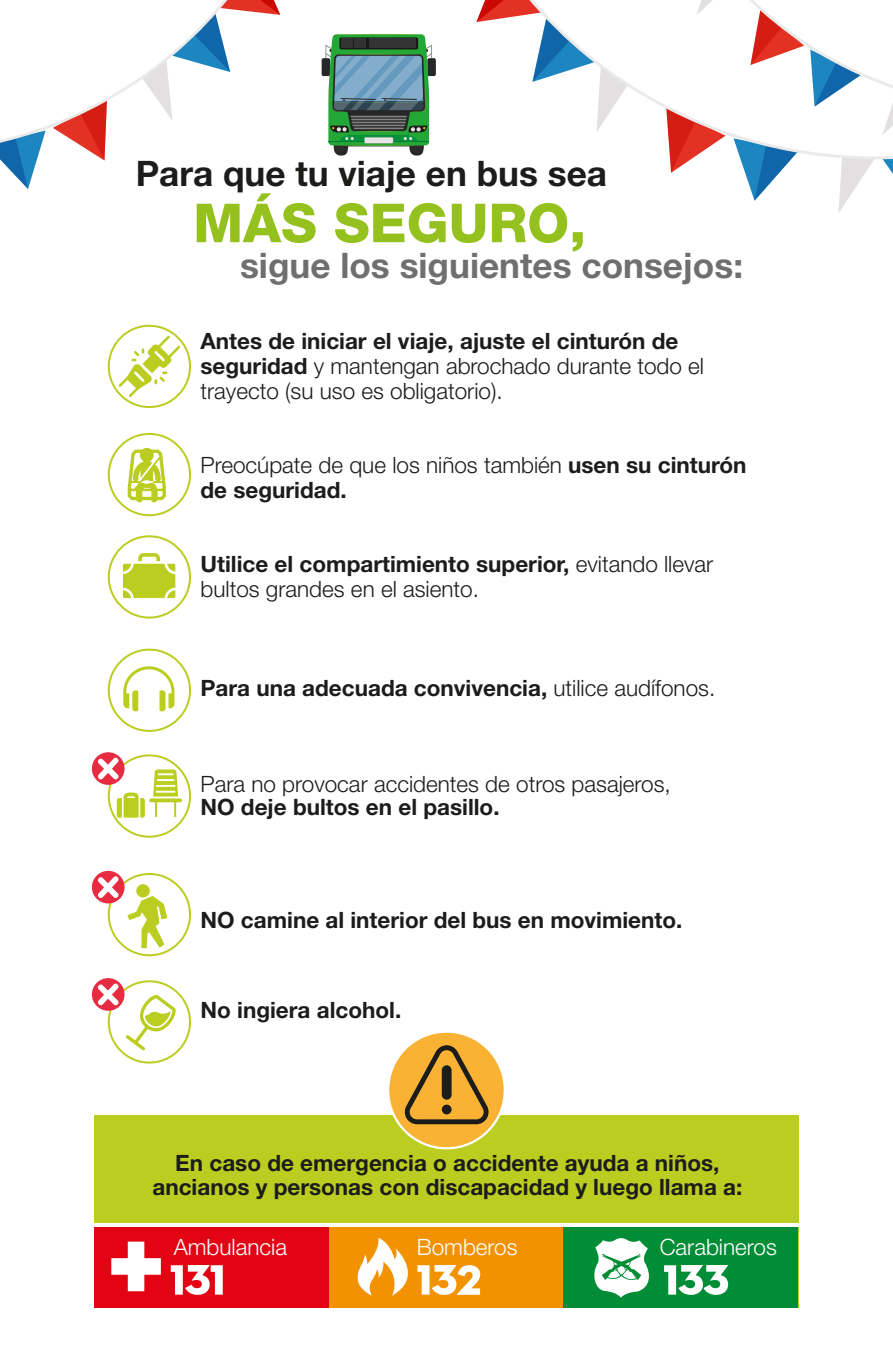
<style>
.page{position:relative;width:893px;height:1372px;background:#fff}
.page>*{position:absolute;margin:0;border:0;box-sizing:border-box;transform-origin:0 0}
.t1{font:800 53.77px "Helvetica Neue LT Std";color:#95c11e}
.t2{font:700 35.1px "Helvetica Neue LT Std";color:#6f6f6f}
.t3{font:700 35.1px "Helvetica Neue LT Std";color:#1c1c1b}
.t4{font:300 22.5px/24.8px "Helvetica Neue LT Std";color:#1c1c1b}
.t5{font:700 22.5px/24.8px "Helvetica Neue LT Std";color:#1c1c1b;text-align:center}
.t6{font:300 22.5px "Helvetica Neue LT Std";color:#fff}
.s1{font-weight:700}
.s2{font-weight:300}
</style>
<div class="page">
<svg style="left:0;top:0;width:280px;height:189px"></svg>
<svg style="left:476px;top:0;width:417px;height:213px"></svg>
<div style="left:108px;top:535px;width:83px;height:83px;border:2px solid #bccd21;border-radius:50%"></div>
<svg style="left:168px;top:591px;width:7px;height:7px"></svg>
<div style="left:123px;top:563px;width:52px;height:35px;background:#bccd21;border-radius:11px"></div>
<svg style="left:167px;top:563px;width:8px;height:8px"></svg>
<svg style="left:123px;top:563px;width:8px;height:8px"></svg>
<svg style="left:138px;top:553px;width:22px;height:8px"></svg>
<svg style="left:123px;top:590px;width:8px;height:8px"></svg>
<svg style="left:119px;top:335px;width:61px;height:62px"></svg>
<div style="left:108px;top:325px;width:83px;height:83px;border:2px solid #bccd21;border-radius:50%"></div>
<svg style="left:126px;top:994px;width:50px;height:56px"></svg>
<div style="left:108px;top:433px;width:83px;height:83px;border:2px solid #bccd21;border-radius:50%"></div>
<svg style="left:128px;top:448px;width:38px;height:54px"></svg>
<svg style="left:127px;top:885px;width:40px;height:63px"></svg>
<div style="left:108px;top:873px;width:83px;height:83px;border:2px solid #bccd21;border-radius:50%"></div>
<svg style="left:92px;top:870px;width:33px;height:33px"></svg>
<svg style="left:96px;top:874px;width:24px;height:25px"></svg>
<div style="left:108px;top:980px;width:83px;height:83px;border:2px solid #bccd21;border-radius:50%"></div>
<div style="left:92px;top:978px;width:33px;height:32px;background:#e72b41;border-radius:50%"></div>
<svg style="left:96px;top:981px;width:24px;height:26px"></svg>
<div style="left:108px;top:648px;width:83px;height:84px;border:2px solid #bccd21;border-radius:50%"></div>
<svg style="left:123px;top:666px;width:51px;height:45px"></svg>
<div style="left:108px;top:754px;width:83px;height:83px;border:2px solid #bccd21;border-radius:50%"></div>
<svg style="left:117px;top:792px;width:28px;height:25px"></svg>
<svg style="left:149px;top:798px;width:33px;height:4px"></svg>
<svg style="left:153px;top:769px;width:25px;height:47px"></svg>
<div style="left:92px;top:752px;width:33px;height:32px;background:#e72b41;border-radius:50%"></div>
<svg style="left:96px;top:755px;width:24px;height:26px"></svg>
<div style="left:94px;top:1115px;width:705px;height:192px;background:#bccd21"></div>
<div style="left:388px;top:1031px;width:117px;height:117px;background:#f9b233;border-radius:50%"></div>
<div style="left:387px;top:1030px;width:119px;height:119px;border:2px solid #fff;border-radius:50%"></div>
<svg style="left:404px;top:1045px;width:85px;height:79px"></svg>
<div style="left:442px;top:1104px;width:10px;height:10px;background:#1c1c1b;border-radius:50%"></div>
<div style="left:442px;top:1065px;width:10px;height:34px;background:#1c1c1b;border-radius:5px"></div>
<div style="left:94px;top:1226px;width:235px;height:81px;background:#e30413"></div>
<div style="left:329px;top:1226px;width:234px;height:81px;background:#f39200"></div>
<div style="left:563px;top:1226px;width:234px;height:81px;background:#008d36"></div>
<div style="left:322px;top:58px;width:8px;height:18px;background:#272727;border-radius:2px"></div>
<div style="left:427px;top:58px;width:9px;height:18px;background:#272727;border-radius:2px"></div>
<svg style="left:325px;top:34px;width:107px;height:122px;background:#61907e"></svg>
<svg style="left:171px;top:1265px;width:52px;height:29px"></svg>
<svg style="left:664px;top:1265px;width:64px;height:29px"></svg>
<svg style="left:594px;top:1238px;width:55px;height:59px"></svg>
<svg style="left:357px;top:1237px;width:123px;height:58px"></svg>
<svg style="left:111px;top:1241px;width:50px;height:50px"></svg>
<hr style="left:94px;top:1223px;width:705px;height:3px;background:#fff">
<h2 class="t3" style="left:136px;top:152px;width:473px">Para que tu viaje en bus sea</h2>
<h1 class="t1" style="left:193px;top:191px;width:395px">MÁS SEGURO,</h1>
<h2 class="t2" style="left:240px;top:244px;width:505px">sigue los siguientes consejos:</h2>
<p class="t4" style="left:201px;top:328px;width:505px"><span class="s1">Antes de iniciar el viaje, ajuste el cinturón de seguridad</span> y mantengan abrochado durante todo el trayecto (su uso es obligatorio).</p>
<p class="t4" style="left:201px;top:452px;width:547px">Preocúpate de que los niños también <span class="s1">usen su cinturón de seguridad.</span></p>
<p class="t4" style="left:201px;top:551px;width:514px"><span class="s1">Utilice el compartimiento superior,</span> evitando llevar bultos grandes en el asiento.</p>
<p class="t5" style="left:201px;top:674px;width:516px">Para una adecuada convivencia, <span class="s2">utilice audífonos.</span></p>
<p class="t4" style="left:201px;top:771px;width:472px">Para no provocar accidentes de otros pasajeros,</p>
<p class="t5" style="left:201px;top:794px;width:301px">NO deje bultos en el pasillo.</p>
<p class="t5" style="left:201px;top:906px;width:483px">NO camine al interior del bus en movimiento.</p>
<p class="t5" style="left:201px;top:996px;width:202px">No ingiera alcohol.</p>
<p class="t5" style="left:152px;top:1149px;width:591px">En caso de emergencia o accidente ayuda a niños, ancianos y personas con discapacidad y luego llama a:</p>
<p class="t6" style="left:174px;top:1233px;width:115px">Ambulancia</p>
<p class="t6" style="left:417px;top:1233px;width:102px">Bomberos</p>
<p class="t6" style="left:660px;top:1233px;width:119px">Carabineros</p>
</div>
